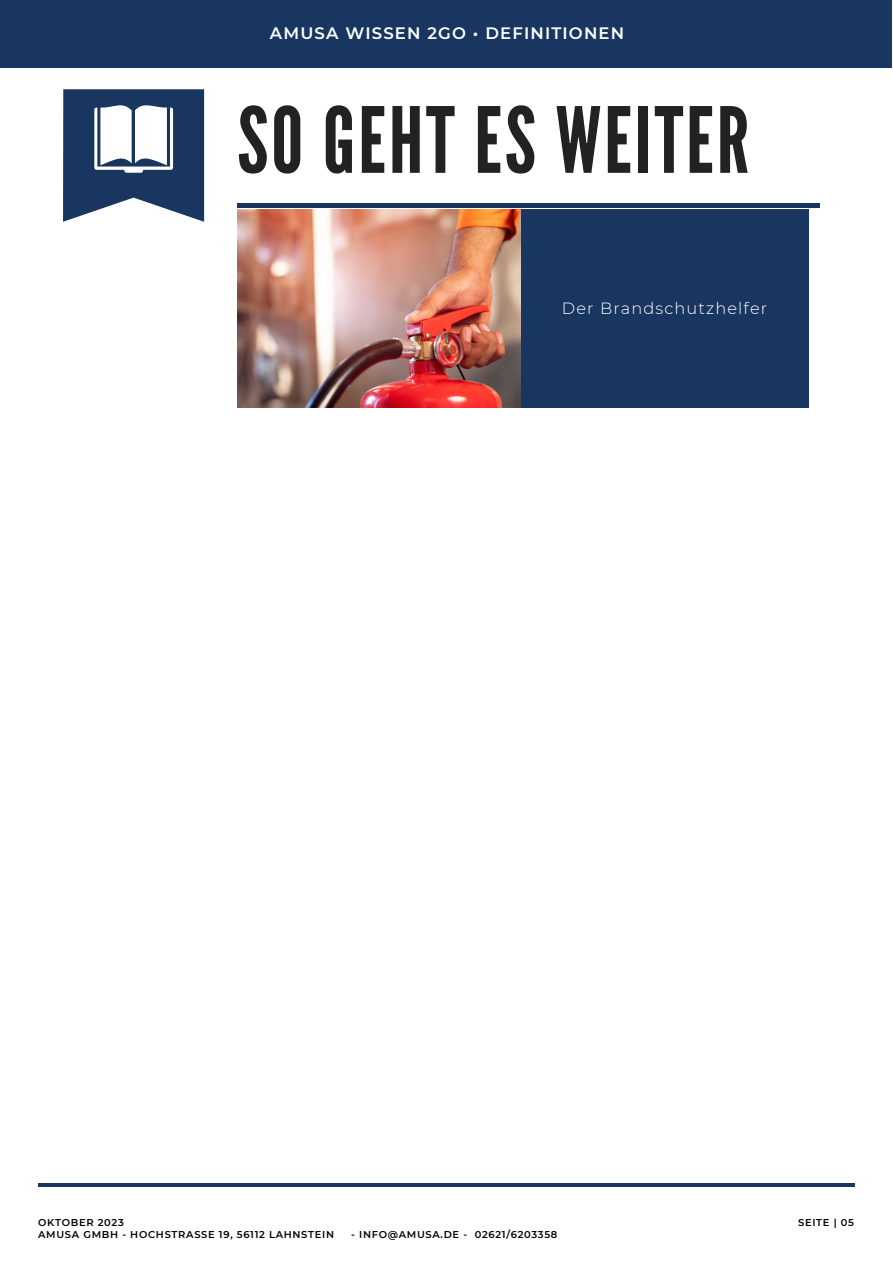
<style>
.page{position:relative;width:893px;height:1264px;background:#fff}
.page>*{position:absolute;margin:0;border:0;box-sizing:border-box;transform-origin:0 0}
.t1{font:90.75px "League Gothic";letter-spacing:.03em;color:#222}
.t2{font:600 16.5px "Montserrat";letter-spacing:.07em;color:#fff}
.t3{font:300 16.2px "Montserrat";letter-spacing:.07em;color:#fff}
.t4{font:600 9.9px "Montserrat";letter-spacing:.07em;color:#000}
</style>
<div class="page">
<div style="left:0;top:0;width:891px;height:67px;background:#193660"></div>
<hr style="left:38px;top:1183px;width:816px;height:3px;background:#193660">
<hr style="left:237px;top:204px;width:582px;height:3px;background:#193660">
<svg style="left:63px;top:89px;width:141px;height:133px"></svg>
<div style="left:520px;top:209px;width:288px;height:199px;background:#193660"></div>
<img style="left:237px;top:209px;width:283px;height:198px">
<p class="t2" style="left:270px;top:23px;width:356px">AMUSA WISSEN 2GO • DEFINITIONEN</p>
<p class="t1" style="left:237px;top:88px;width:513px">SO GEHT ES WEITER</p>
<p class="t3" style="left:562px;top:298px;width:207px">Der Brandschutzhelfer</p>
<p class="t4" style="left:38px;top:1216px;width:87px">OKTOBER 2023</p>
<p class="t4" style="left:798px;top:1216px;width:57px">SEITE | 05</p>
<p class="t4" style="left:38px;top:1227px;width:297px">AMUSA GMBH - HOCHSTRASSE 19, 56112 LAHNSTEIN</p>
<p class="t4" style="left:351px;top:1227px;width:208px">- INFO@AMUSA.DE - 02621/6203358</p>
</div>
